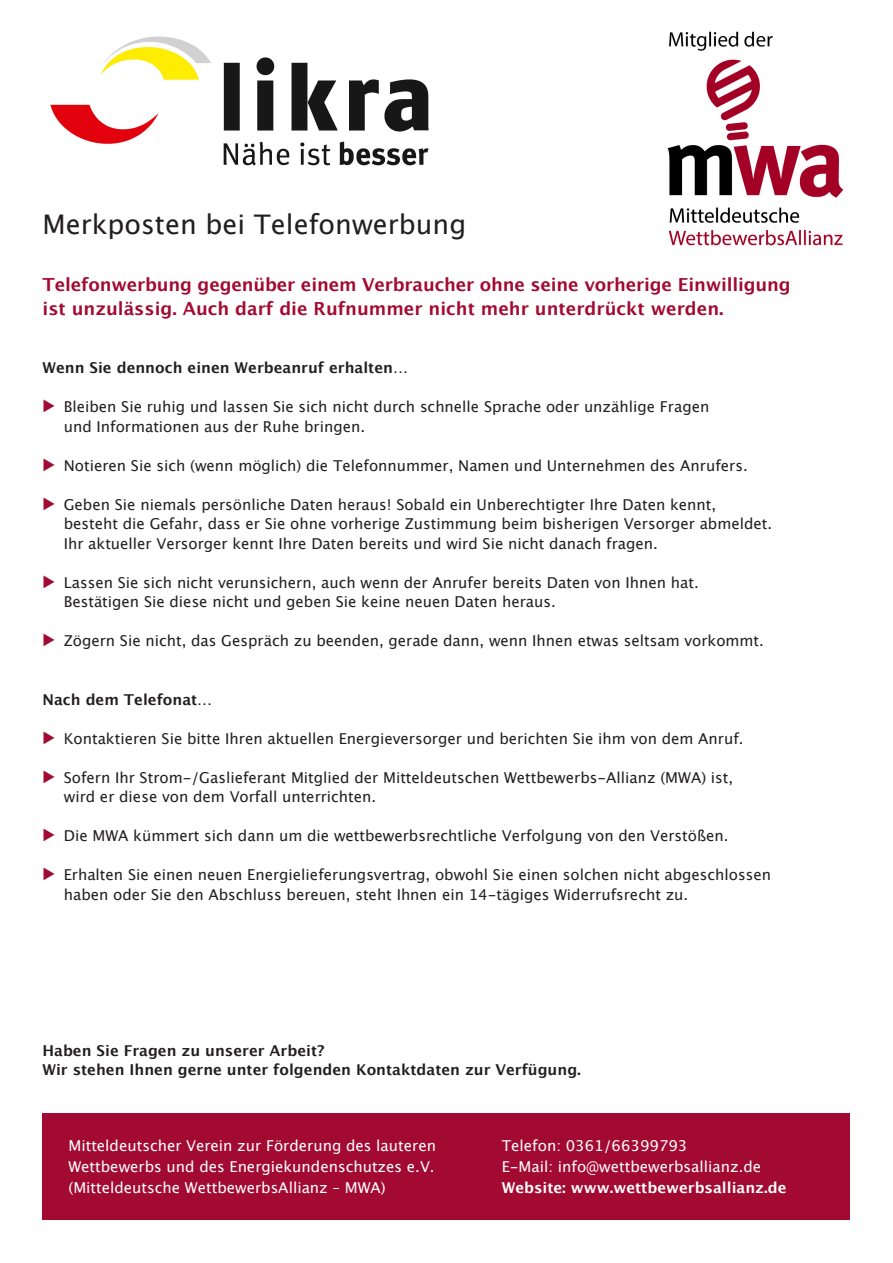
<style>
.page{position:relative;width:893px;height:1263px;background:#fff}
.page>*{position:absolute;margin:0;border:0;box-sizing:border-box;transform-origin:0 0}
.t1{font:27px "Lucida Grande";color:#231f20}
.t2{font:700 18px/24px "Lucida Grande";letter-spacing:-.01em;color:#a30a32}
.t3{font:15px/19.5px "Lucida Grande";color:#231f20}
.t4{font:15px/21px "Lucida Grande";color:#fff;text-align:justify}
.t5{font:700 15px/19.5px "Lucida Grande";color:#231f20}
.t6{font:700 15px "Lucida Grande";color:#fff}
.s1{color:#a30a32}
</style>
<div class="page">
<div style="left:43px;top:1113px;width:807px;height:106px;background:#a30a32"></div>
<img style="left:50px;top:36px;width:379px;height:130px">
<img style="left:667px;top:31px;width:177px;height:215px">
<h1 class="t1" style="left:43px;top:209px;width:425px">Merkposten bei Telefonwerbung</h1>
<p class="t2" style="left:43px;top:272px;width:750px">Telefonwerbung gegenüber einem Verbraucher ohne seine vorherige Einwilligung ist unzulässig. Auch darf die Rufnummer nicht mehr unterdrückt werden.</p>
<p class="t5" style="left:43px;top:358px;width:367px">Wenn Sie dennoch einen Werbeanruf erhalten…</p>
<p class="t3" style="left:64px;top:397px;width:647px;text-indent:-21px"><span class="s1">▶</span> Bleiben Sie ruhig und lassen Sie sich nicht durch schnelle Sprache oder unzählige Fragen und Informationen aus der Ruhe bringen.</p>
<p class="t3" style="left:43px;top:456px;width:707px"><span class="s1">▶</span> Notieren Sie sich (wenn möglich) die Telefonnummer, Namen und Unternehmen des Anrufers.</p>
<p class="t3" style="left:64px;top:495px;width:710px;text-indent:-21px"><span class="s1">▶</span> Geben Sie niemals persönliche Daten heraus! Sobald ein Unberechtigter Ihre Daten kennt, besteht die Gefahr, dass er Sie ohne vorherige Zustimmung beim bisherigen Versorger abmeldet.<br>Ihr aktueller Versorger kennt Ihre Daten bereits und wird Sie nicht danach fragen.</p>
<p class="t3" style="left:64px;top:573px;width:637px;text-indent:-21px"><span class="s1">▶</span> Lassen Sie sich nicht verunsichern, auch wenn der Anrufer bereits Daten von Ihnen hat.<br>Bestätigen Sie diese nicht und geben Sie keine neuen Daten heraus.</p>
<p class="t3" style="left:43px;top:631px;width:723px"><span class="s1">▶</span> Zögern Sie nicht, das Gespräch zu beenden, gerade dann, wenn Ihnen etwas seltsam vorkommt.</p>
<p class="t5" style="left:43px;top:689px;width:171px">Nach dem Telefonat…</p>
<p class="t3" style="left:43px;top:729px;width:703px"><span class="s1">▶</span> Kontaktieren Sie bitte Ihren aktuellen Energieversorger und berichten Sie ihm von dem Anruf.</p>
<p class="t3" style="left:64px;top:768px;width:671px;text-indent:-21px"><span class="s1">▶</span> Sofern Ihr Strom-/Gaslieferant Mitglied der Mitteldeutschen Wettbewerbs-Allianz (MWA) ist, wird er diese von dem Vorfall unterrichten.</p>
<p class="t3" style="left:43px;top:826px;width:687px"><span class="s1">▶</span> Die MWA kümmert sich dann um die wettbewerbsrechtliche Verfolgung von den Verstößen.</p>
<p class="t3" style="left:64px;top:865px;width:709px;text-indent:-21px"><span class="s1">▶</span> Erhalten Sie einen neuen Energielieferungsvertrag, obwohl Sie einen solchen nicht abgeschlossen haben oder Sie den Abschluss bereuen, steht Ihnen ein 14-tägiges Widerrufsrecht zu.</p>
<p class="t5" style="left:43px;top:1040px;width:540px">Haben Sie Fragen zu unserer Arbeit?<br>Wir stehen Ihnen gerne unter folgenden Kontaktdaten zur Verfügung.</p>
<p class="t4" style="left:68px;top:1135px;width:369px">Mitteldeutscher Verein zur Förderung des lauteren Wettbewerbs und des Energiekundenschutzes e.V. (Mitteldeutsche WettbewerbsAllianz – MWA)</p>
<p class="t4" style="left:502px;top:1135px;width:261px">Telefon: 0361/66399793<br>E-Mail: info@wettbewerbsallianz.de</p>
<p class="t6" style="left:502px;top:1175px;width:286px">Website: www.wettbewerbsallianz.de</p>
</div>
